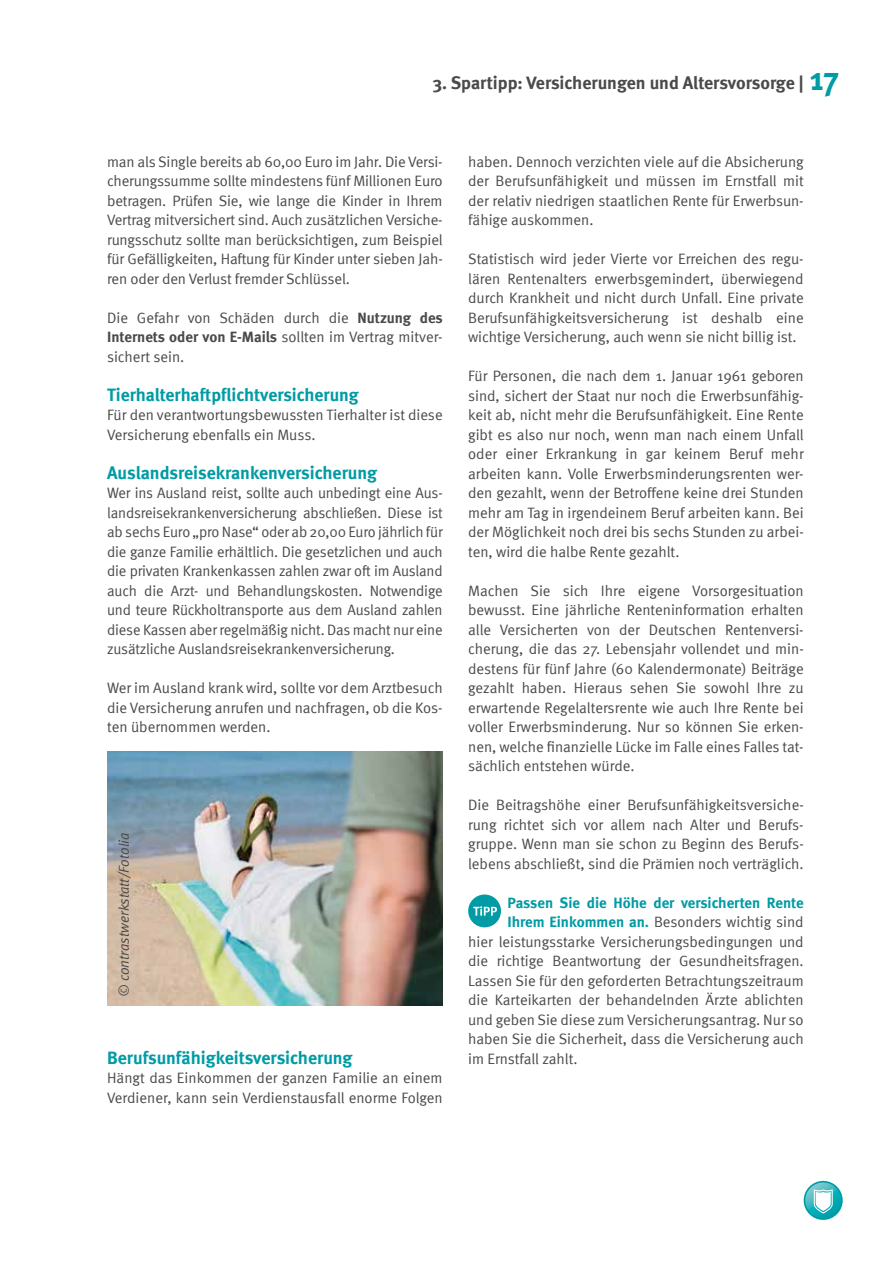
<style>
.page{position:relative;width:893px;height:1263px;background:#fff}
.page>*{position:absolute;margin:0;border:0;box-sizing:border-box;transform-origin:0 0}
.t1{font:700 18px "Meta";color:#009ba4}
.t2{font:700 18px "Meta";letter-spacing:-.005em;color:#4a4a49}
.t3{font:15px/19.5px "Meta Normal";color:#4a4a49;text-align:justify}
.t4{font:700 15px "Meta";color:#4a4a49}
.t5{font:700 15px "Meta";color:#009ba4}
.t6{font:italic 14.25px "Meta Normal";color:#4a4a49}
.s1{font-size:33px;color:#009ba4}
.s2{font-family:"Meta";font-weight:700}
.s3{font-family:"Meta Normal";font-weight:400}
.s4{font-family:"Meta";font-weight:700;color:#009ba4}
</style>
<div class="page">
<div style="left:468px;top:894px;width:33px;height:33px;background:#009ba4;border-radius:50%"></div>
<svg style="left:473px;top:906px;width:24px;height:10px"></svg>
<img style="left:107px;top:752px;width:336px;height:253px">
<svg style="left:804px;top:1181px;width:39px;height:39px"></svg>
<p class="t2" style="left:433px;top:72px;width:408px">3. Spartipp: Versicherungen und Altersvorsorge | <span class="s1">17</span></p>
<p class="t3" style="left:107px;top:152px;width:337px">man als Single bereits ab 60,00 Euro im Jahr. Die Versi&shy;cherungssumme sollte mindestens fünf Millionen Euro betragen. Prüfen Sie, wie lange die Kinder in Ihrem Vertrag mitversichert sind. Auch zusätzlichen Versiche&shy;rungsschutz sollte man berücksichtigen, zum Beispiel für Gefälligkeiten, Haftung für Kinder unter sieben Jah&shy;ren oder den Verlust fremder Schlüssel.</p>
<p class="t3" style="left:107px;top:308px;width:337px">Die Gefahr von Schäden durch die <span class="s2">Nutzung des</span></p>
<p class="t4" style="left:107px;top:328px;width:337px">Internets oder von E-Mails <span class="s3">sollten im Vertrag mitver-</span></p>
<p class="t3" style="left:107px;top:347px;width:79px">sichert sein.</p>
<p class="t1" style="left:107px;top:384px;width:253px">Tierhalterhaftpflichtversicherung</p>
<p class="t3" style="left:107px;top:405px;width:337px">Für den verantwortungsbewussten Tierhalter ist diese<br>Versicherung ebenfalls ein Muss.</p>
<p class="t1" style="left:107px;top:462px;width:271px">Auslandsreisekrankenversicherung</p>
<p class="t3" style="left:107px;top:483px;width:337px">Wer ins Ausland reist, sollte auch unbedingt eine Aus&shy;landsreisekrankenversicherung abschließen. Diese ist ab sechs Euro „pro Nase“ oder ab 20,00 Euro jährlich für die ganze Familie erhältlich. Die gesetzlichen und auch die privaten Krankenkassen zahlen zwar oft im Ausland auch die Arzt- und Behandlungskosten. Notwendige und teure Rückholtransporte aus dem Ausland zahlen diese Kassen aber regelmäßig nicht. Das macht nur eine zusätzliche Auslandsreisekrankenversicherung.</p>
<p class="t3" style="left:107px;top:678px;width:337px">Wer im Ausland krank wird, sollte vor dem Arztbesuch die Versicherung anrufen und nachfragen, ob die Kos&shy;ten übernommen werden.</p>
<p class="t6" style="left:116px;top:997px;width:166px;rotate:-90deg">© contrastwerkstatt/Fotolia</p>
<p class="t1" style="left:107px;top:1047px;width:247px">Berufsunfähigkeitsversicherung</p>
<p class="t3" style="left:107px;top:1068px;width:337px">Hängt das Einkommen der ganzen Familie an einem<br>Verdiener, kann sein Verdienstausfall enorme Folgen</p>
<p class="t3" style="left:468px;top:152px;width:337px">haben. Dennoch verzichten viele auf die Absicherung der Berufsunfähigkeit und müssen im Ernstfall mit der relativ niedrigen staatlichen Rente für Erwerbsun&shy;fähige auskommen.</p>
<p class="t3" style="left:468px;top:249px;width:337px">Statistisch wird jeder Vierte vor Erreichen des regu&shy;lären Rentenalters erwerbsgemindert, überwiegend durch Krankheit und nicht durch Unfall. Eine private Berufsunfähigkeitsversicherung ist deshalb eine wichtige Versicherung, auch wenn sie nicht billig ist.</p>
<p class="t3" style="left:468px;top:366px;width:337px">Für Personen, die nach dem 1. Januar 1961 geboren sind, sichert der Staat nur noch die Erwerbsunfähig&shy;keit ab, nicht mehr die Berufsunfähigkeit. Eine Rente gibt es also nur noch, wenn man nach einem Unfall oder einer Erkrankung in gar keinem Beruf mehr arbeiten kann. Volle Erwerbsminderungsrenten wer&shy;den gezahlt, wenn der Betroffene keine drei Stunden mehr am Tag in irgendeinem Beruf arbeiten kann. Bei der Möglichkeit noch drei bis sechs Stunden zu arbei&shy;ten, wird die halbe Rente gezahlt.</p>
<p class="t3" style="left:468px;top:581px;width:337px">Machen Sie sich Ihre eigene Vorsorgesituation bewusst. Eine jährliche Renteninformation erhalten alle Versicherten von der Deutschen Rentenversi&shy;cherung, die das 27. Lebensjahr vollendet und min&shy;destens für fünf Jahre (60 Kalendermonate) Beiträge gezahlt haben. Hieraus sehen Sie sowohl Ihre zu erwartende Regelaltersrente wie auch Ihre Rente bei voller Erwerbsminderung. Nur so können Sie erken&shy;nen, welche finanzielle Lücke im Falle eines Falles tat&shy;sächlich entstehen würde.</p>
<p class="t3" style="left:468px;top:795px;width:337px">Die Beitragshöhe einer Berufsunfähigkeitsversiche&shy;rung richtet sich vor allem nach Alter und Berufs&shy;gruppe. Wenn man sie schon zu Beginn des Berufs&shy;lebens abschließt, sind die Prämien noch verträglich.</p>
<p class="t5" style="left:507px;top:894px;width:298px">Passen Sie die Höhe der versicherten Rente</p>
<p class="t3" style="left:468px;top:912px;width:337px;text-indent:39px"><span class="s4">Ihrem Einkommen an.</span> Besonders wichtig sind hier leistungsstarke Versicherungsbedingungen und die richtige Beantwortung der Gesundheitsfragen.<br>Lassen Sie für den geforderten Betrachtungszeitraum die Karteikarten der behandelnden Ärzte ablichten und geben Sie diese zum Versicherungsantrag. Nur so haben Sie die Sicherheit, dass die Versicherung auch im Ernstfall zahlt.</p>
</div>
